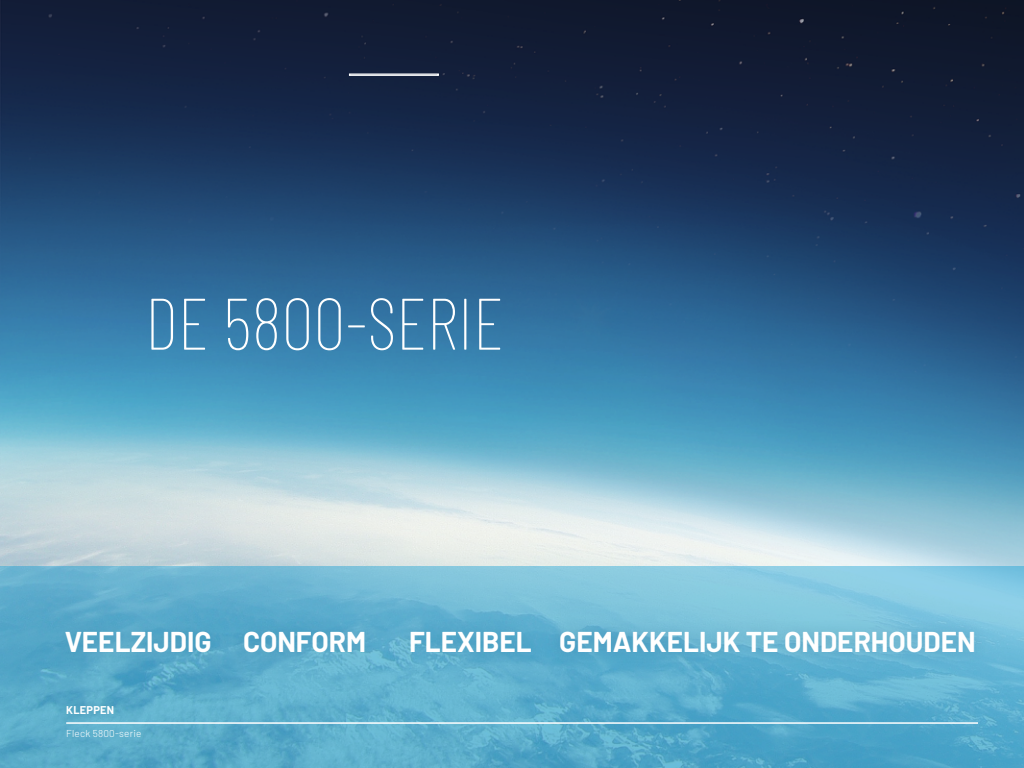
<style>
.page{position:relative;width:1024px;height:768px;background:#fff}
.page>*{position:absolute;margin:0;border:0;box-sizing:border-box;transform-origin:0 0}
.t1{font:100 72.8px "Barlow Condensed";color:#fff}
.t2{font:700 28px "Barlow";color:#fff}
.t3{font:700 11px "Barlow";letter-spacing:.02em;color:#fff}
.t4{font:300 10px "Barlow";letter-spacing:.02em;color:#fff}
</style>
<div class="page">
<img style="left:0;top:0;width:1024px;height:566px">
<img style="left:0;top:170px;width:1024px;height:364px">
<div style="left:349px;top:74px;width:90px;height:2px;border:1px solid #fff"></div>
<svg style="left:0;top:566px;width:1024px;height:202px;background:#64b3d0"></svg>
<div style="left:545px;top:617px;width:443px;height:49px;background:#00325d;opacity:.19"></div>
<div style="left:395px;top:617px;width:149px;height:49px;background:#003c53;opacity:.1"></div>
<div style="left:229px;top:617px;width:150px;height:49px;background:#003c53;opacity:.1"></div>
<div style="left:51px;top:617px;width:173px;height:49px;background:#003c53;opacity:.1"></div>
<div style="left:55px;top:694px;width:68px;height:30px;background:#005676;opacity:.33"></div>
<hr style="left:66px;top:723px;width:912px;height:1px;background:#fff">
<h1 class="t1" style="left:145px;top:271px;width:360px">DE 5800-SERIE</h1>
<p class="t2" style="left:65px;top:621px;width:303px">VEELZIJDIG CONFORM</p>
<p class="t2" style="left:409px;top:621px;width:568px">FLEXIBEL GEMAKKELIJK TE ONDERHOUDEN</p>
<p class="t3" style="left:66px;top:702px;width:49px">KLEPPEN</p>
<p class="t4" style="left:66px;top:726px;width:77px">Fleck 5800-serie</p>
</div>
